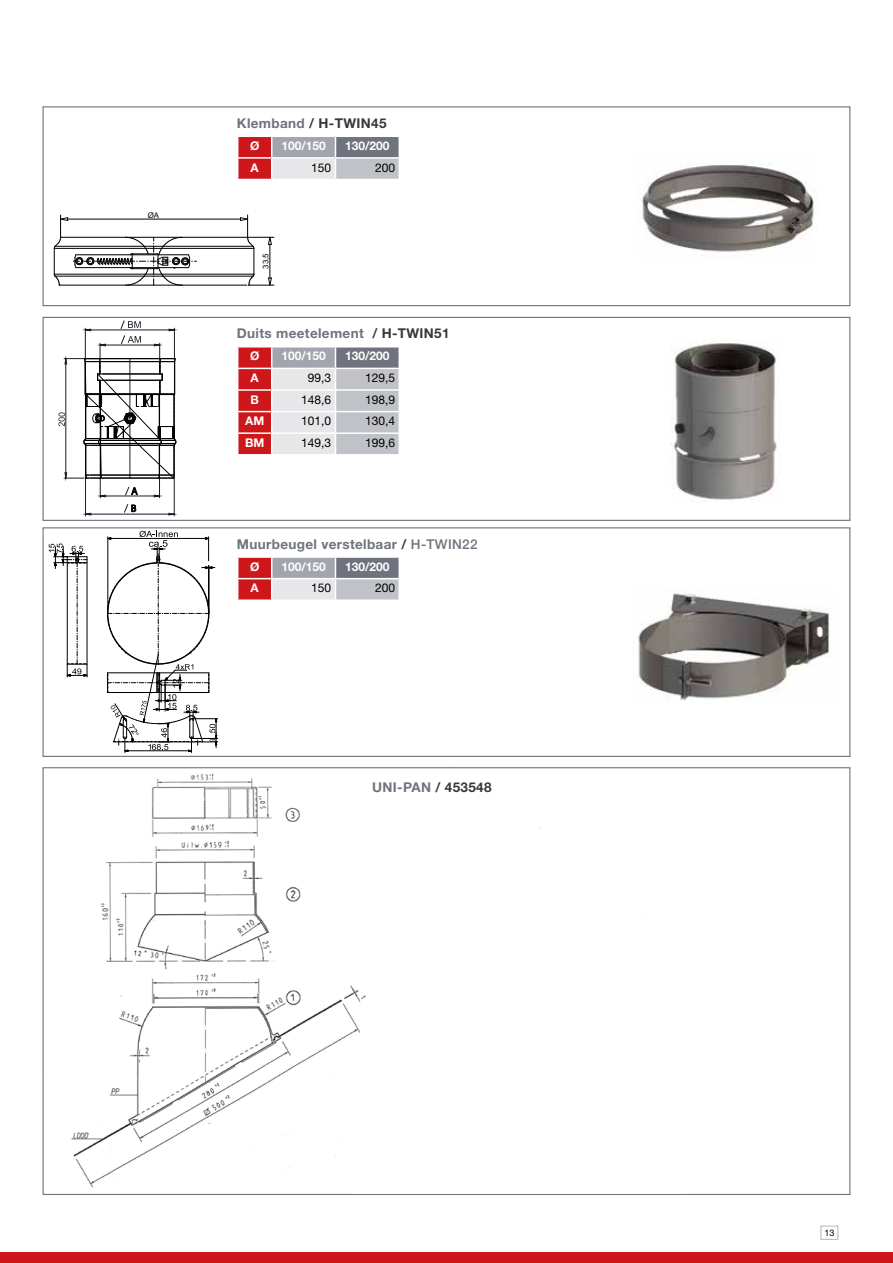
<style>
.page{position:relative;width:893px;height:1263px;background:#fff}
.page>*{position:absolute;margin:0;border:0;box-sizing:border-box;transform-origin:0 0}
.t1{font:700 13.5px "Helvetica Neue";letter-spacing:.025em;color:#6e737d}
.t2{font:700 13.5px "Helvetica Neue";letter-spacing:.025em;color:#3a3737}
.t3{font:700 12px "Helvetica Neue";color:#fff}
.t4{font:12px "Helvetica Neue";color:#000}
.t5{font:9px "Helvetica Neue";color:#000}
.t6{font:7.95px "M Arial";color:#000}
.s1{color:#6e737d}
.s2{color:#3a3737}
.s3{font-weight:500}
</style>
<div class="page">
<div style="left:821px;top:1226px;width:17px;height:13px;background:#fff;border:1px solid #b3b5b8"></div>
<div style="left:0;top:1252px;width:893px;height:11px;background:#cd171a"></div>
<div style="left:43px;top:527px;width:807px;height:230px;border:1px solid #6e737d"></div>
<img style="left:71px;top:773px;width:469px;height:415px">
<div style="left:43px;top:317px;width:807px;height:204px;border:1px solid #6e737d"></div>
<div style="left:43px;top:106px;width:807px;height:200px;border:1px solid #6e737d"></div>
<div style="left:272px;top:136px;width:63px;height:22px;background:#a3a5ae"></div>
<div style="left:335px;top:136px;width:64px;height:22px;background:#6e737d"></div>
<div style="left:272px;top:158px;width:63px;height:21px;background:#e7e7ea"></div>
<div style="left:335px;top:158px;width:64px;height:21px;background:#c0c2c8"></div>
<hr style="left:272px;top:136px;width:63px;height:1px;background:#fff">
<hr style="left:335px;top:136px;width:65px;height:1px;background:#fff">
<hr style="left:272px;top:157px;width:63px;height:2px;background:#fff">
<svg style="left:237px;top:136px;width:35px;height:43px;background:#d33537"></svg>
<hr style="left:335px;top:157px;width:65px;height:2px;background:#fff">
<svg style="left:335px;top:137px;width:1px;height:42px"></svg>
<svg style="left:237px;top:347px;width:162px;height:107px;background:#cbaaaf"></svg>
<div style="left:272px;top:557px;width:63px;height:22px;background:#a3a5ae"></div>
<div style="left:335px;top:557px;width:64px;height:22px;background:#6e737d"></div>
<div style="left:272px;top:579px;width:63px;height:21px;background:#e7e7ea"></div>
<div style="left:335px;top:579px;width:64px;height:21px;background:#c0c2c8"></div>
<hr style="left:272px;top:556px;width:63px;height:2px;background:#fff">
<hr style="left:335px;top:556px;width:65px;height:2px;background:#fff">
<hr style="left:272px;top:578px;width:63px;height:1px;background:#fff">
<svg style="left:237px;top:557px;width:35px;height:42px"></svg>
<hr style="left:335px;top:578px;width:65px;height:1px;background:#fff">
<svg style="left:335px;top:558px;width:1px;height:41px"></svg>
<hr style="left:272px;top:599px;width:63px;height:2px;background:#fff">
<hr style="left:335px;top:599px;width:65px;height:2px;background:#fff">
<hr style="left:182px;top:237px;width:66px;height:1px;background:#000">
<hr style="left:182px;top:285px;width:65px;height:1px;background:#000">
<hr style="left:162px;top:274px;width:92px;height:1px;background:#000">
<hr style="left:163px;top:276px;width:90px;height:1px;background:#000">
<hr style="left:162px;top:248px;width:92px;height:1px;background:#000">
<hr style="left:163px;top:246px;width:90px;height:1px;background:#000">
<hr style="left:68px;top:219px;width:172px;height:1px;background:#000">
<svg style="left:240px;top:215px;width:34px;height:71px"></svg>
<svg style="left:54px;top:215px;width:142px;height:71px"></svg>
<svg style="left:49px;top:543px;width:39px;height:134px"></svg>
<hr style="left:174px;top:477px;width:1px;height:39px;background:#1e1923">
<hr style="left:85px;top:477px;width:1px;height:39px;background:#1e1923">
<svg style="left:58px;top:320px;width:119px;height:195px"></svg>
<img style="left:670px;top:343px;width:109px;height:159px">
<img style="left:642px;top:164px;width:174px;height:88px">
<img style="left:638px;top:593px;width:192px;height:107px">
<div style="left:344px;top:861px;width:56px;height:96px;background:#fff"></div>
<div style="left:372px;top:917px;width:329px;height:126px;background:#fff"></div>
<div style="left:353px;top:1047px;width:328px;height:147px;background:#fff"></div>
<svg style="left:107px;top:531px;width:111px;height:221px"></svg>
<p class="t6" style="left:148px;top:211px;width:13px">ØA</p>
<p class="t2" style="left:237px;top:115px;width:151px"><span class="s1">Klemband</span> / H-TWIN45</p>
<p class="t3" style="left:250px;top:138px;width:11px">Ø</p>
<p class="t3" style="left:281px;top:138px;width:46px">100/150</p>
<p class="t3" style="left:345px;top:138px;width:46px">130/200</p>
<p class="t3" style="left:251px;top:160px;width:10px">A</p>
<p class="t4" style="left:311px;top:160px;width:22px">150</p>
<p class="t4" style="left:375px;top:160px;width:22px">200</p>
<p class="t6" style="left:261px;top:269px;width:17px;rotate:-90deg">33,5</p>
<p class="t1" style="left:237px;top:325px;width:214px">Duits meetelement <span class="s2">/ H-TWIN51</span></p>
<p class="t3" style="left:250px;top:349px;width:11px">Ø</p>
<p class="t3" style="left:281px;top:349px;width:46px">100/150</p>
<p class="t3" style="left:345px;top:349px;width:46px">130/200</p>
<p class="t3" style="left:251px;top:370px;width:10px">A</p>
<p class="t4" style="left:308px;top:371px;width:25px">99,3</p>
<p class="t4" style="left:365px;top:371px;width:32px">129,5</p>
<p class="t3" style="left:250px;top:392px;width:10px">B</p>
<p class="t4" style="left:301px;top:392px;width:32px">148,6</p>
<p class="t4" style="left:365px;top:392px;width:32px">198,9</p>
<p class="t3" style="left:245px;top:413px;width:21px">AM</p>
<p class="t4" style="left:301px;top:414px;width:32px">101,0</p>
<p class="t4" style="left:365px;top:414px;width:32px">130,4</p>
<p class="t3" style="left:245px;top:435px;width:21px">BM</p>
<p class="t4" style="left:301px;top:435px;width:32px">149,3</p>
<p class="t4" style="left:365px;top:435px;width:32px">199,6</p>
<p class="t1" style="left:237px;top:536px;width:242px">Muurbeugel verstelbaar <span class="s2">/</span> <span class="s3">H-TWIN22</span></p>
<p class="t3" style="left:250px;top:559px;width:11px">Ø</p>
<p class="t3" style="left:281px;top:559px;width:46px">100/150</p>
<p class="t3" style="left:345px;top:559px;width:46px">130/200</p>
<p class="t3" style="left:251px;top:581px;width:10px">A</p>
<p class="t4" style="left:311px;top:581px;width:22px">150</p>
<p class="t4" style="left:375px;top:581px;width:22px">200</p>
<p class="t1" style="left:372px;top:778px;width:121px">UNI-PAN <span class="s2">/ 453548</span></p>
<p class="t5" style="left:824px;top:1227px;width:12px">13</p>
</div>
